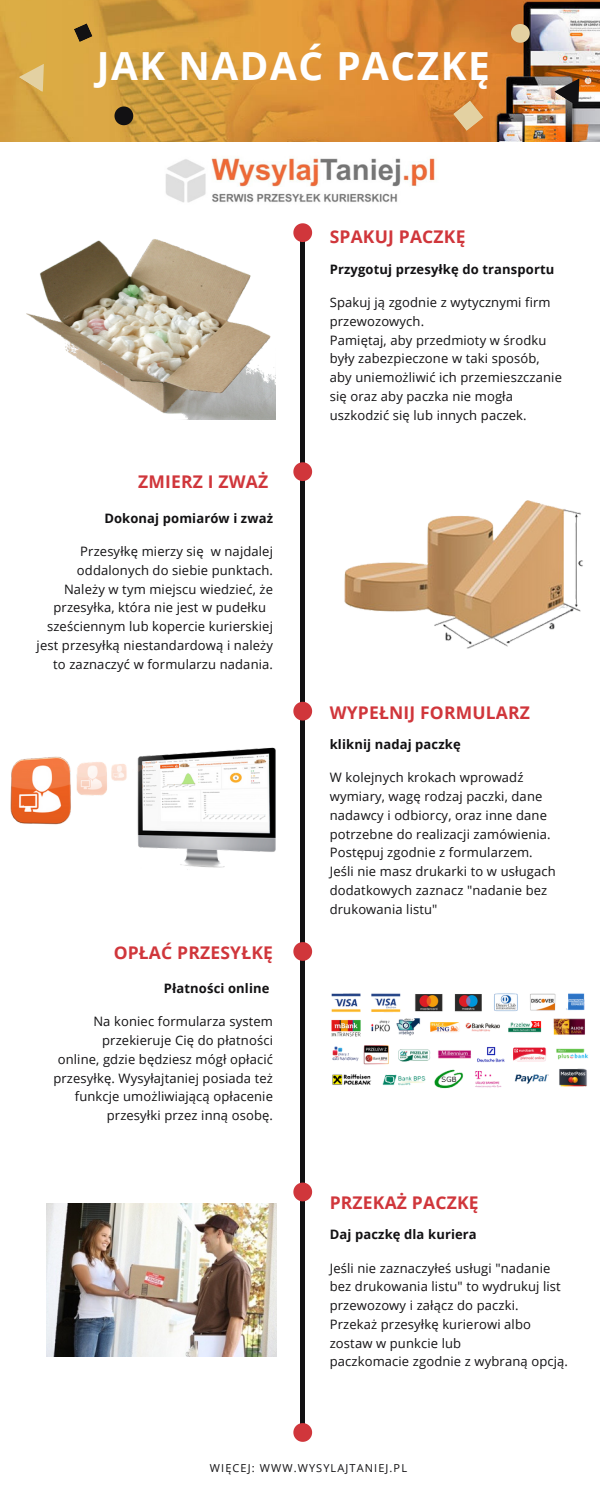
<style>
.page{position:relative;width:600px;height:1500px;background:#fff}
.page>*{position:absolute;margin:0;border:0;box-sizing:border-box;transform-origin:0 0}
.t1{font:700 38.8px "Open Sans";letter-spacing:.04em;color:#fff}
.t2{font:700 17.5px "Open Sans";letter-spacing:.01em;color:#d0363b}
.t3{font:13px/18.8px "Open Sans";letter-spacing:.01em;color:#121113}
.t4{font:700 13px "Open Sans";letter-spacing:.01em;color:#121113}
.t5{font:11px "Open Sans";letter-spacing:.1em;color:#121113}
</style>
<div class="page">
<hr style="left:301px;top:232px;width:3px;height:1208px;background:#121113">
<svg style="left:293px;top:223px;width:19px;height:19px"></svg>
<svg style="left:293px;top:462px;width:19px;height:19px"></svg>
<svg style="left:293px;top:702px;width:19px;height:19px"></svg>
<svg style="left:293px;top:942px;width:19px;height:19px"></svg>
<svg style="left:293px;top:1183px;width:19px;height:18px"></svg>
<svg style="left:293px;top:1423px;width:19px;height:19px"></svg>
<img style="left:0;top:0;width:600px;height:142px">
<svg style="left:19px;top:56px;width:36px;height:36px"></svg>
<svg style="left:554px;top:71px;width:37px;height:36px"></svg>
<svg style="left:511px;top:24px;width:19px;height:19px"></svg>
<svg style="left:115px;top:106px;width:18px;height:19px"></svg>
<svg style="left:74px;top:23px;width:19px;height:19px"></svg>
<svg style="left:453px;top:100px;width:31px;height:31px"></svg>
<img style="left:344px;top:500px;width:239px;height:149px">
<img style="left:10px;top:747px;width:265px;height:123px">
<img style="left:26px;top:239px;width:249px;height:180px">
<img style="left:331px;top:993px;width:257px;height:96px">
<img style="left:47px;top:1204px;width:229px;height:153px">
<img style="left:165px;top:158px;width:270px;height:45px">
<h1 class="t1" style="left:97px;top:39px;width:395px">JAK NADAĆ PACZKĘ</h1>
<h2 class="t2" style="left:330px;top:224px;width:137px">SPAKUJ PACZKĘ</h2>
<p class="t4" style="left:330px;top:260px;width:226px">Przygotuj przesyłkę do transportu</p>
<h2 class="t2" style="left:138px;top:470px;width:132px">ZMIERZ I ZWAŻ</h2>
<p class="t4" style="left:104px;top:509px;width:170px">Dokonaj pomiarów i zważ</p>
<p class="t3" style="left:80px;top:542px;width:194px">Przesyłkę mierzy się w najdalej</p>
<p class="t3" style="left:77px;top:560px;width:198px">oddalonych do siebie punktach.</p>
<p class="t3" style="left:64px;top:579px;width:210px">Należy w tym miejscu wiedzieć, że</p>
<p class="t3" style="left:53px;top:598px;width:214px">przesyłka, która nie jest w pudełku</p>
<p class="t3" style="left:47px;top:617px;width:227px">sześciennym lub kopercie kurierskiej</p>
<p class="t3" style="left:37px;top:635px;width:238px">jest przesyłką niestandardową i należy</p>
<p class="t3" style="left:53px;top:654px;width:221px">to zaznaczyć w formularzu nadania.</p>
<h2 class="t2" style="left:114px;top:940px;width:161px">OPŁAĆ PRZESYŁKĘ</h2>
<p class="t4" style="left:164px;top:979px;width:107px">Płatności online</p>
<p class="t3" style="left:53px;top:1012px;width:221px;text-align:right">Na koniec formularza system przekieruje Cię do płatności<br>online, gdzie będziesz mógł opłacić przesyłkę. Wysyłajtaniej posiada też funkcje umożliwiającą opłacenie przesyłki przez inną osobę.</p>
<p class="t3" style="left:330px;top:293px;width:234px">Spakuj ją zgodnie z wytycznymi firm przewozowych.<br>Pamiętaj, aby przedmioty w środku były zabezpieczone w taki sposób, aby uniemożliwić ich przemieszczanie się oraz aby paczka nie mogła uszkodzić się lub innych paczek.</p>
<h2 class="t2" style="left:330px;top:700px;width:202px">WYPEŁNIJ FORMULARZ</h2>
<p class="t4" style="left:330px;top:735px;width:132px">kliknij nadaj paczkę</p>
<p class="t3" style="left:330px;top:768px;width:227px">W kolejnych krokach wprowadź wymiary, wagę rodzaj paczki, dane nadawcy i odbiorcy, oraz inne dane potrzebne do realizacji zamówienia.<br>Postępuj zgodnie z formularzem.<br>Jeśli nie masz drukarki to w usługach dodatkowych zaznacz "nadanie bez drukowania listu"</p>
<h2 class="t2" style="left:330px;top:1190px;width:150px">PRZEKAŻ PACZKĘ</h2>
<p class="t4" style="left:330px;top:1225px;width:149px">Daj paczkę dla kuriera</p>
<p class="t3" style="left:330px;top:1258px;width:240px">Jeśli nie zaznaczyłeś usługi "nadanie bez drukowania listu" to wydrukuj list przewozowy i załącz do paczki.<br>Przekaż przesyłkę kurierowi albo zostaw w punkcie lub<br>paczkomacie zgodnie z wybraną opcją.</p>
<p class="t5" style="left:210px;top:1461px;width:199px">WIĘCEJ: WWW.WYSYLAJTANIEJ.PL</p>
</div>
